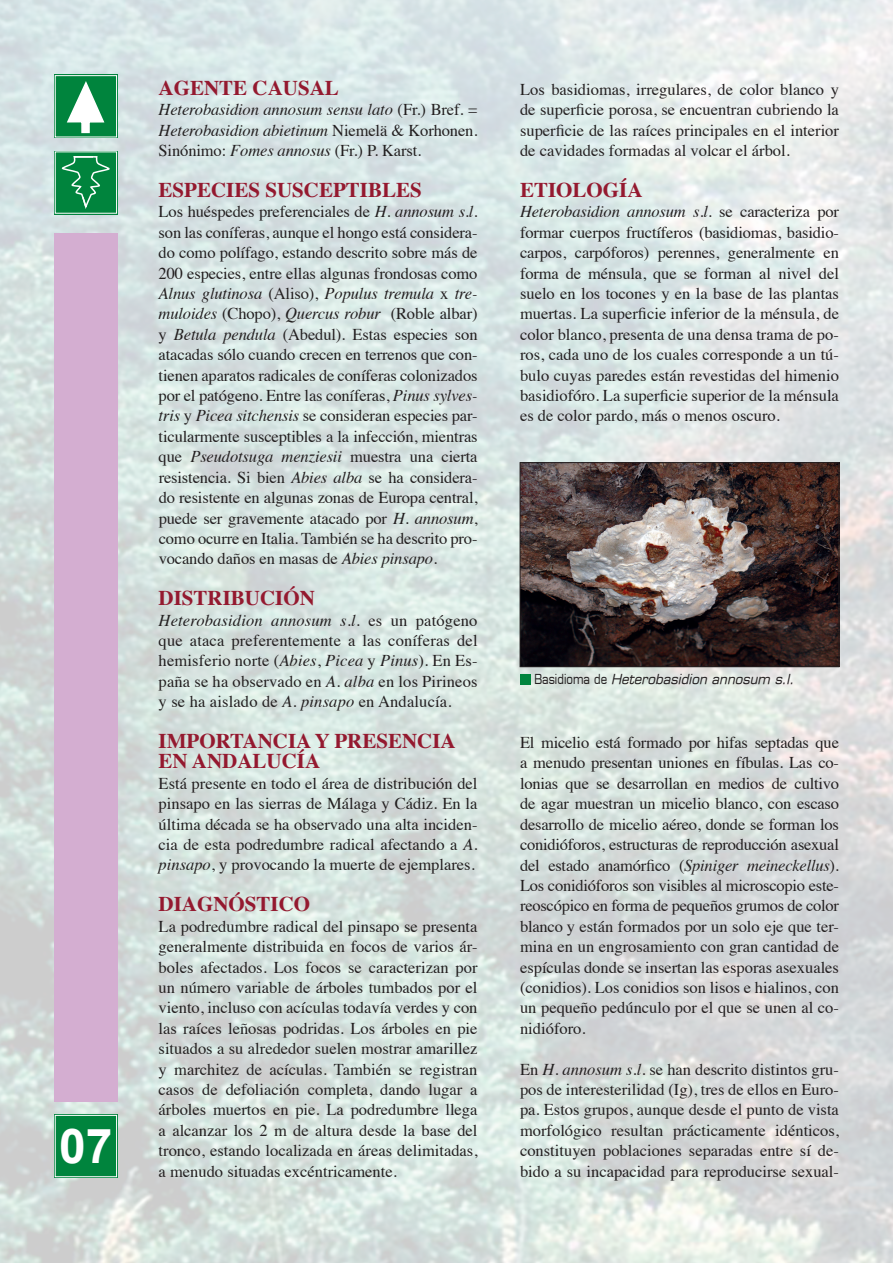
<style>
.page{position:relative;width:893px;height:1263px;background:#fff}
.page>*{position:absolute;margin:0;border:0;box-sizing:border-box;transform-origin:0 0}
.t1{font:700 48px "Arial";color:#fff}
.t2{font:700 21px/20.4px "Times";color:#94192f}
.t3{font:16.5px/20.4px "Times";color:#231f20;text-align:justify}
.t4{font:italic 16.5px/20.4px "Times";letter-spacing:-.01em;color:#231f20;text-align:justify}
.t5{font:italic 13.5px "Eurasia";color:#231f20}
.s1{font-style:normal}
.s2{font-style:italic}
.s3{font-family:"Eurasia Normal";font-style:normal}
</style>
<div class="page">
<img style="left:0;top:0;width:893px;height:1263px">
<div style="left:54px;top:234px;width:64px;height:868px;background:#d4aed1"></div>
<div style="left:54px;top:151px;width:64px;height:63px;background:#00843d"></div>
<div style="left:55px;top:151px;width:62px;height:63px;border:1px solid #fff"></div>
<div style="left:54px;top:74px;width:64px;height:64px;background:#00843d"></div>
<div style="left:55px;top:75px;width:62px;height:62px;border:1px solid #fff"></div>
<div style="left:54px;top:1114px;width:64px;height:64px;background:#00843d"></div>
<svg style="left:62px;top:156px;width:47px;height:61px"></svg>
<svg style="left:66px;top:81px;width:39px;height:53px"></svg>
<div style="left:520px;top:674px;width:10px;height:10px;background:#00843d"></div>
<img style="left:522px;top:464px;width:315px;height:201px">
<div style="left:520px;top:462px;width:319px;height:205px;border:1px solid #231f20"></div>
<div style="left:55px;top:1115px;width:62px;height:62px;border:1px solid #fff"></div>
<h1 class="t1" style="left:59px;top:1114px;width:55px">07</h1>
<p class="t2" style="left:159px;top:75px;width:182px">AGENTE CAUSAL</p>
<p class="t4" style="left:159px;top:98px;width:320px">Heterobasidion annosum sensu lato <span class="s1">(Fr.) Bref. = </span>Heterobasidion abietinum <span class="s1">Niemelä &amp; Korhonen.<br>Sinónimo:</span> Fomes annosus <span class="s1">(Fr.) P. Karst.</span></p>
<p class="t2" style="left:159px;top:177px;width:265px">ESPECIES SUSCEPTIBLES</p>
<p class="t3" style="left:159px;top:200px;width:320px">Los huéspedes preferenciales de <span class="s2">H. annosum s.l. </span>son las coníferas, aunque el hongo está considera&shy;do como polífago, estando descrito sobre más de 200 especies, entre ellas algunas frondosas como <span class="s2">Alnus glutinosa</span> (Aliso), <span class="s2">Populus tremula</span> x <span class="s2">tre&shy;muloides</span> (Chopo), <span class="s2">Quercus robur</span> (Roble albar) y <span class="s2">Betula pendula</span> (Abedul). Estas especies son atacadas sólo cuando crecen en terrenos que con&shy;tienen aparatos radicales de coníferas colonizados por el patógeno. Entre las coníferas, <span class="s2">Pinus sylves&shy;tris</span> y <span class="s2">Picea sitchensis</span> se consideran especies par&shy;ticularmente susceptibles a la infección, mientras que <span class="s2">Pseudotsuga menziesii</span> muestra una cierta resistencia. Si bien <span class="s2">Abies alba</span> se ha considera&shy;do resistente en algunas zonas de Europa central, puede ser gravemente atacado por <span class="s2">H. annosum</span>, como ocurre en Italia. También se ha descrito pro&shy;vocando daños en masas de <span class="s2">Abies pinsapo</span>.</p>
<p class="t2" style="left:159px;top:586px;width:158px">DISTRIBUCIÓN</p>
<p class="t3" style="left:159px;top:608px;width:320px"><span class="s2">Heterobasidion annosum s.l.</span> es un patógeno que ataca preferentemente a las coníferas del hemisferio norte (<span class="s2">Abies</span>, <span class="s2">Picea</span> y <span class="s2">Pinus</span>). En Es&shy;paña se ha observado en <span class="s2">A. alba</span> en los Pirineos y se ha aislado de <span class="s2">A. pinsapo</span> en Andalucía.</p>
<p class="t2" style="left:159px;top:728px;width:299px">IMPORTANCIA Y PRESENCIA<br>EN ANDALUCÍA</p>
<p class="t3" style="left:159px;top:772px;width:320px">Está presente en todo el área de distribución del pinsapo en las sierras de Málaga y Cádiz. En la última década se ha observado una alta inciden&shy;cia de esta podredumbre radical afectando a <span class="s2">A. pinsapo</span>, y provocando la muerte de ejemplares.</p>
<p class="t2" style="left:159px;top:892px;width:153px">DIAGNÓSTICO</p>
<p class="t3" style="left:159px;top:914px;width:320px">La podredumbre radical del pinsapo se presenta generalmente distribuida en focos de varios ár&shy;boles afectados. Los focos se caracterizan por un número variable de árboles tumbados por el viento, incluso con acículas todavía verdes y con las raíces leñosas podridas. Los árboles en pie situados a su alrededor suelen mostrar amarillez y marchitez de acículas. También se registran casos de defoliación completa, dando lugar a árboles muertos en pie. La podredumbre llega a alcanzar los 2 m de altura desde la base del tronco, estando localizada en áreas delimitadas, a menudo situadas excéntricamente.</p>
<p class="t3" style="left:520px;top:78px;width:320px">Los basidiomas, irregulares, de color blanco y de superficie porosa, se encuentran cubriendo la superficie de las raíces principales en el interior de cavidades formadas al volcar el árbol.</p>
<p class="t2" style="left:520px;top:177px;width:124px">ETIOLOGÍA</p>
<p class="t3" style="left:520px;top:200px;width:320px"><span class="s2">Heterobasidion annosum s.l.</span> se caracteriza por formar cuerpos fructíferos (basidiomas, basidio&shy;carpos, carpóforos) perennes, generalmente en forma de ménsula, que se forman al nivel del suelo en los tocones y en la base de las plantas muertas. La superficie inferior de la ménsula, de color blanco, presenta de una densa trama de po&shy;ros, cada uno de los cuales corresponde a un tú&shy;bulo cuyas paredes están revestidas del himenio basidiofóro. La superficie superior de la ménsula es de color pardo, más o menos oscuro.</p>
<p class="t5" style="left:534px;top:670px;width:261px"><span class="s3">Basidioma de</span> Heterobasidion annosum s.l.</p>
<p class="t3" style="left:520px;top:731px;width:320px">El micelio está formado por hifas septadas que a menudo presentan uniones en fíbulas. Las co&shy;lonias que se desarrollan en medios de cultivo de agar muestran un micelio blanco, con escaso desarrollo de micelio aéreo, donde se forman los conidióforos, estructuras de reproducción asexual del estado anamórfico (<span class="s2">Spiniger meineckellus</span>).<br>Los conidióforos son visibles al microscopio este&shy;reoscópico en forma de pequeños grumos de color blanco y están formados por un solo eje que ter&shy;mina en un engrosamiento con gran cantidad de espículas donde se insertan las esporas asexuales (conidios). Los conidios son lisos e hialinos, con un pequeño pedúnculo por el que se unen al co&shy;nidióforo.</p>
<p class="t3" style="left:520px;top:1057px;width:320px">En <span class="s2">H. annosum s.l.</span> se han descrito distintos gru&shy;pos de interesterilidad (Ig), tres de ellos en Euro&shy;pa. Estos grupos, aunque desde el punto de vista morfológico resultan prácticamente idénticos, constituyen poblaciones separadas entre sí de&shy;bido a su incapacidad para reproducirse sexual-</p>
</div>
